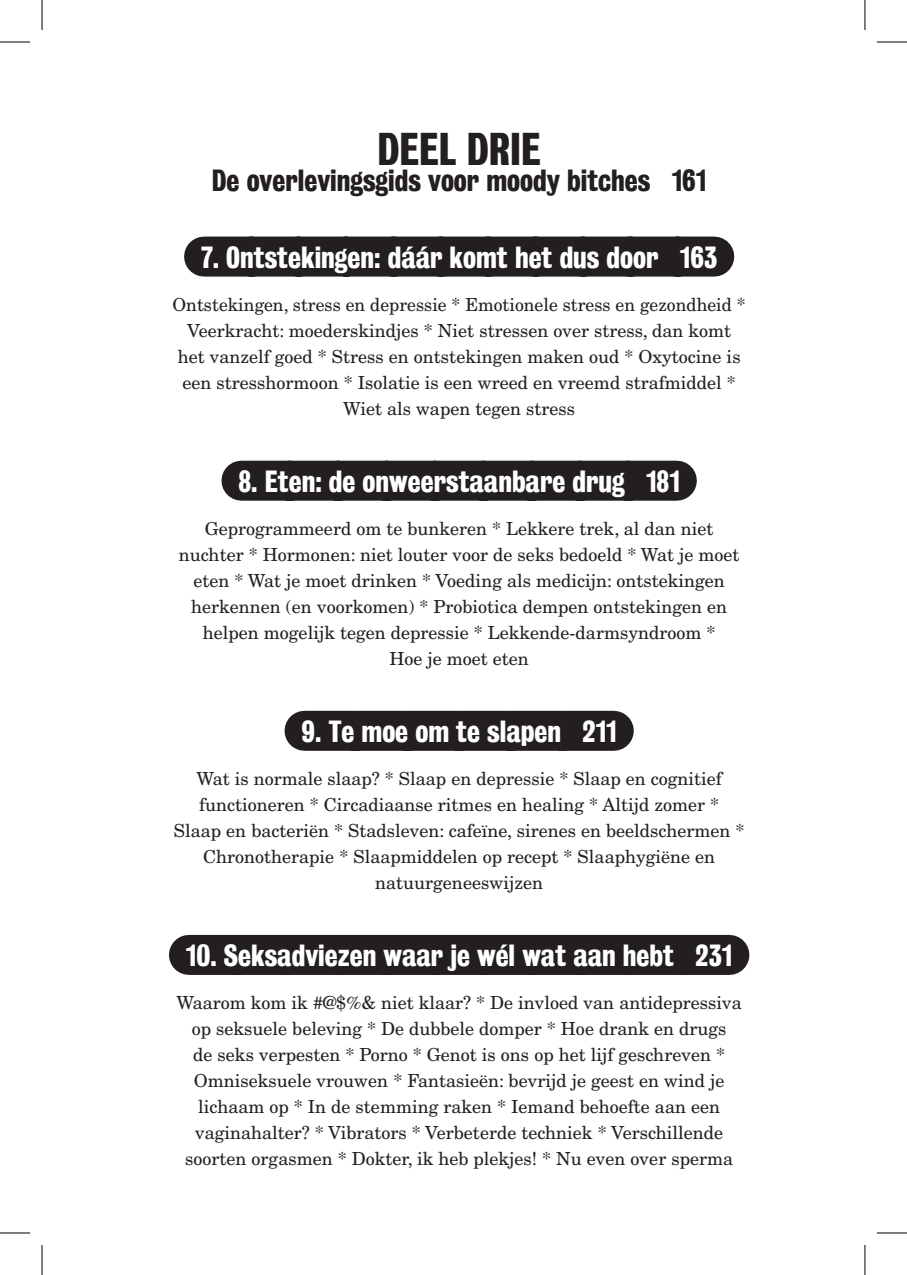
<style>
.page{position:relative;width:907px;height:1275px;background:#fff}
.page>*{position:absolute;margin:0;border:0;box-sizing:border-box;transform-origin:0 0}
.t1{font:42px "Bureau Grotesque Three Seven";color:#231f20}
.t2{font:28px "Bureau Grotesque Three Seven";color:#fff}
.t3{font:28px "Bureau Grotesque Three Seven";color:#231f20}
.t4{font:18px/26px "New Century Schlbk";color:#231f20;text-align:center}
</style>
<div class="page">
<div style="left:204px;top:236px;width:509px;height:40px;background:#231f20"></div>
<div style="left:241px;top:461px;width:435px;height:40px;background:#231f20"></div>
<div style="left:304px;top:711px;width:309px;height:40px;background:#231f20"></div>
<div style="left:189px;top:935px;width:540px;height:40px;background:#231f20"></div>
<hr style="left:0;top:42px;width:30px;height:1px;background:#000">
<hr style="left:876px;top:42px;width:30px;height:1px;background:#000">
<hr style="left:0;top:1232px;width:30px;height:1px;background:#000">
<hr style="left:876px;top:1232px;width:30px;height:1px;background:#000">
<svg style="left:42px;top:1px;width:1px;height:29px"></svg>
<hr style="left:42px;top:1245px;width:1px;height:30px;background:#000">
<svg style="left:864px;top:1px;width:1px;height:29px"></svg>
<hr style="left:864px;top:1245px;width:1px;height:30px;background:#000">
<h1 class="t1" style="left:377px;top:133px;width:164px">Deel Drie</h1>
<h2 class="t3" style="left:212px;top:169px;width:495px">De overlevingsgids voor moody bitches 161</h2>
<h2 class="t2" style="left:201px;top:246px;width:517px">7. ontstekingen: dáár komt het dus door 163</h2>
<p class="t4" style="left:172px;top:292px;width:574px">Ontstekingen, stress en depressie * Emotionele stress en gezondheid * Veerkracht: moederskindjes * Niet stressen over stress, dan komt het vanzelf goed * Stress en ontstekingen maken oud * Oxytocine is een stresshormoon * Isolatie is een wreed en vreemd strafmiddel * Wiet als wapen tegen stress</p>
<h2 class="t2" style="left:238px;top:471px;width:442px">8. eten: de onweerstaanbare drug 181</h2>
<p class="t4" style="left:179px;top:516px;width:562px">Geprogrammeerd om te bunkeren * Lekkere trek, al dan niet nuchter * Hormonen: niet louter voor de seks bedoeld * Wat je moet eten * Wat je moet drinken * Voeding als medicijn: ontstekingen herkennen (en voorkomen) * Probiotica dempen ontstekingen en helpen mogelijk tegen depressie * Lekkende-darmsyndroom *<br>Hoe je moet eten</p>
<h2 class="t2" style="left:301px;top:721px;width:316px">9. te moe om te slapen 211</h2>
<p class="t4" style="left:174px;top:766px;width:571px">Wat is normale slaap? * Slaap en depressie * Slaap en cognitief functioneren * Circadiaanse ritmes en healing * Altijd zomer * Slaap en bacteriën * Stadsleven: cafeïne, sirenes en beeldschermen * Chronotherapie * Slaapmiddelen op recept * Slaaphygiëne en natuurgeneeswijzen</p>
<h2 class="t2" style="left:186px;top:945px;width:547px">10. seksadviezen waar je wél wat aan hebt 231</h2>
<p class="t4" style="left:176px;top:990px;width:566px">Waarom kom ik #@$%&amp; niet klaar? * De invloed van antidepressiva op seksuele beleving * De dubbele domper * Hoe drank en drugs<br>de seks verpesten * Porno * Genot is ons op het lijf geschreven * Omniseksuele vrouwen * Fantasieën: bevrijd je geest en wind je lichaam op * In de stemming raken * Iemand behoefte aan een vaginahalter? * Vibrators * Verbeterde techniek * Verschillende soorten orgasmen * Dokter, ik heb plekjes! * Nu even over sperma</p>
</div>
